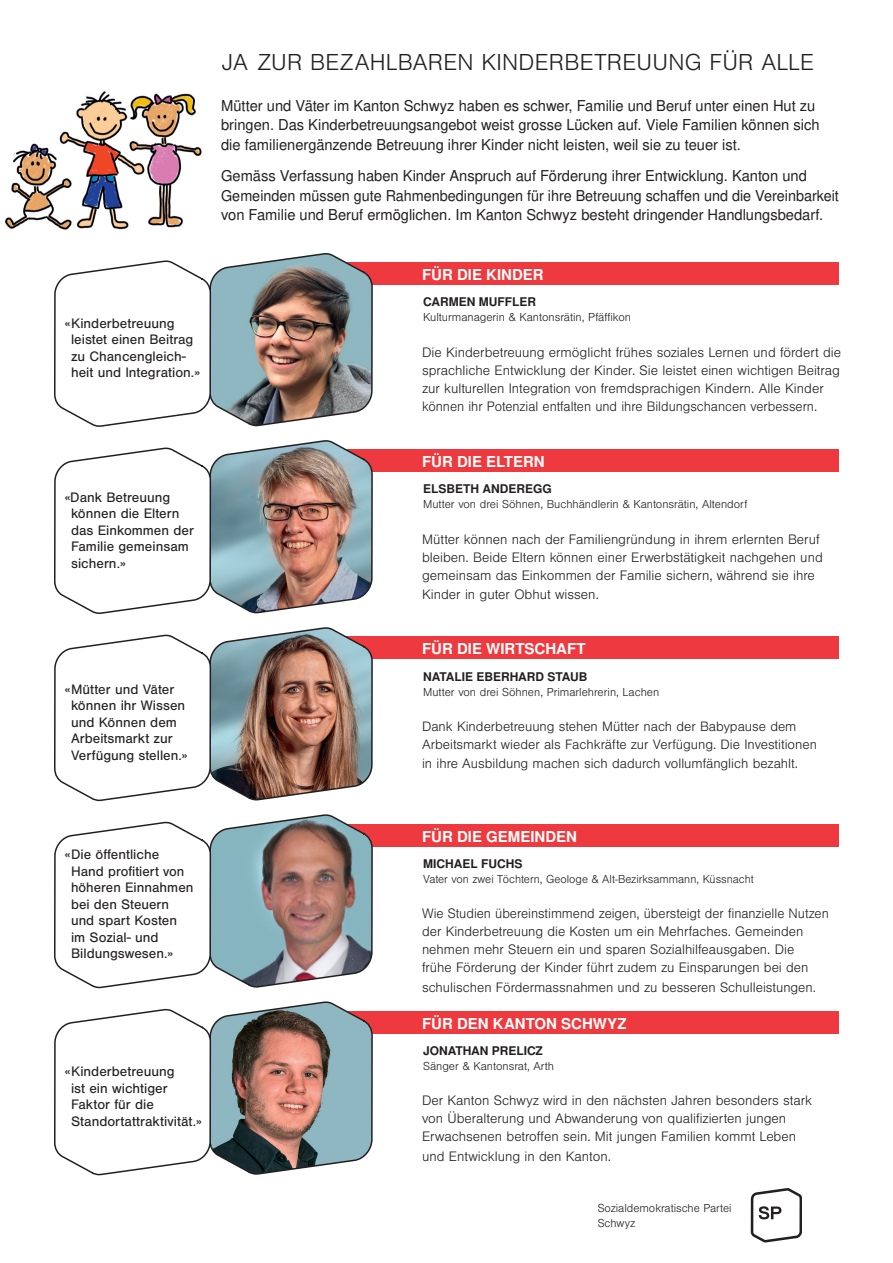
<style>
.page{position:relative;width:893px;height:1263px;background:#fff}
.page>*{position:absolute;margin:0;border:0;box-sizing:border-box;transform-origin:0 0}
.t1{font:300 24px "Nimbus San";letter-spacing:.01em;color:#231f20}
.t2{font:15px/19.5px "Nimbus San L";color:#231f20}
.t3{font:700 15px "Nimbus San L";color:#fff}
.t4{font:300 14.25px/18px "Nimbus San";color:#231f20}
.t5{font:14.25px/16.5px "Nimbus San";color:#231f20}
.t6{font:300 14.1px/18px "Nimbus San";color:#231f20}
.t7{font:300 12px/15px "Nimbus San";color:#231f20}
.t8{font:700 12px "Nimbus San L";color:#231f20}
</style>
<div class="page">
<svg style="left:751px;top:1188px;width:51px;height:54px"></svg>
<div style="left:324px;top:262px;width:515px;height:23px;background:#ee3a3e"></div>
<div style="left:324px;top:449px;width:515px;height:23px;background:#ee3a3e"></div>
<div style="left:324px;top:636px;width:515px;height:23px;background:#ee3a3e"></div>
<div style="left:324px;top:824px;width:515px;height:22px;background:#ee3a3e"></div>
<div style="left:324px;top:1011px;width:515px;height:23px;background:#ee3a3e"></div>
<img style="left:212px;top:253px;width:162px;height:922px">
<svg style="left:54px;top:260px;width:158px;height:167px"></svg>
<svg style="left:54px;top:447px;width:158px;height:167px"></svg>
<img style="left:212px;top:628px;width:160px;height:172px">
<svg style="left:54px;top:634px;width:158px;height:168px"></svg>
<svg style="left:54px;top:821px;width:158px;height:168px"></svg>
<svg style="left:54px;top:1008px;width:158px;height:168px"></svg>
<img style="left:20px;top:91px;width:182px;height:139px">
<svg style="left:4px;top:151px;width:16px;height:78px"></svg>
<p class="t5" style="left:71px;top:315px;width:130px;text-indent:-6px">«Kinderbetreuung leistet einen Beitrag zu Chancengleich&shy;heit und Integration.»</p>
<p class="t5" style="left:71px;top:489px;width:124px;text-indent:-6px">«Dank Betreuung können die Eltern das Einkommen der<br>Familie gemeinsam sichern.»</p>
<p class="t5" style="left:71px;top:681px;width:118px;text-indent:-6px">«Mütter und Väter können ihr Wissen und Können dem<br>Arbeitsmarkt zur<br>Verfügung stellen.»</p>
<h1 class="t1" style="left:222px;top:50px;width:593px">JA ZUR BEZAHLBAREN KINDERBETREUUNG FÜR ALLE</h1>
<p class="t2" style="left:221px;top:95px;width:600px">Mütter und Väter im Kanton Schwyz haben es schwer, Familie und Beruf unter einen Hut zu bringen. Das Kinderbetreuungsangebot weist grosse Lücken auf. Viele Familien können sich die familienergänzende Betreuung ihrer Kinder nicht leisten, weil sie zu teuer ist.</p>
<p class="t2" style="left:221px;top:166px;width:619px">Gemäss Verfassung haben Kinder Anspruch auf Förderung ihrer Entwicklung. Kanton und<br>Gemeinden müssen gute Rahmenbedingungen für ihre Betreuung schaffen und die Vereinbarkeit von Familie und Beruf ermöglichen. Im Kanton Schwyz besteht dringender Handlungsbedarf.</p>
<p class="t3" style="left:422px;top:264px;width:123px">FÜR DIE KINDER</p>
<p class="t8" style="left:423px;top:293px;width:115px">CARMEN MUFFLER</p>
<p class="t7" style="left:423px;top:310px;width:209px">Kulturmanagerin &amp; Kantonsrätin, Pfäffikon</p>
<p class="t4" style="left:422px;top:343px;width:421px">Die Kinderbetreuung ermöglicht frühes soziales Lernen und fördert die sprachliche Entwicklung der Kinder. Sie leistet einen wichtigen Beitrag zur kulturellen Integration von fremdsprachigen Kindern. Alle Kinder können ihr Potenzial entfalten und ihre Bildungschancen verbessern.</p>
<p class="t3" style="left:422px;top:451px;width:124px">FÜR DIE ELTERN</p>
<p class="t8" style="left:423px;top:481px;width:130px">ELSBETH ANDEREGG</p>
<p class="t7" style="left:423px;top:497px;width:326px">Mutter von drei Söhnen, Buchhändlerin &amp; Kantonsrätin, Altendorf</p>
<p class="t4" style="left:422px;top:530px;width:402px">Mütter können nach der Familiengründung in ihrem erlernten Beruf bleiben. Beide Eltern können einer Erwerbstätigkeit nachgehen und gemeinsam das Einkommen der Familie sichern, während sie ihre</p>
<p class="t4" style="left:422px;top:586px;width:178px">Kinder in guter Obhut wissen.</p>
<p class="t3" style="left:422px;top:638px;width:165px">FÜR DIE WIRTSCHAFT</p>
<p class="t8" style="left:423px;top:668px;width:166px">NATALIE EBERHARD STAUB</p>
<p class="t7" style="left:423px;top:684px;width:238px">Mutter von drei Söhnen, Primarlehrerin, Lachen</p>
<p class="t6" style="left:422px;top:718px;width:396px">Dank Kinderbetreuung stehen Mütter nach der Babypause dem<br>Arbeitsmarkt wieder als Fachkräfte zur Verfügung. Die Investitionen</p>
<p class="t6" style="left:422px;top:755px;width:378px">in ihre Ausbildung machen sich dadurch vollumfänglich bezahlt.</p>
<p class="t5" style="left:71px;top:847px;width:124px;text-indent:-6px">«Die öffentliche<br>Hand profitiert von höheren Einnahmen bei den Steuern und spart Kosten im Sozial- und<br>Bildungswesen.»</p>
<p class="t5" style="left:71px;top:1063px;width:132px;text-indent:-6px">«Kinderbetreuung<br>ist ein wichtiger<br>Faktor für die<br>Standortattraktivität.»</p>
<p class="t3" style="left:422px;top:825px;width:157px">FÜR DIE GEMEINDEN</p>
<p class="t8" style="left:423px;top:855px;width:101px">MICHAEL FUCHS</p>
<p class="t7" style="left:423px;top:871px;width:332px">Vater von zwei Töchtern, Geologe &amp; Alt-Bezirksammann, Küssnacht</p>
<p class="t4" style="left:422px;top:905px;width:408px">Wie Studien übereinstimmend zeigen, übersteigt der finanzielle Nutzen der Kinderbetreuung die Kosten um ein Mehrfaches. Gemeinden nehmen mehr Steuern ein und sparen Sozialhilfeausgaben. Die<br>frühe Förderung der Kinder führt zudem zu Einsparungen bei den</p>
<p class="t4" style="left:422px;top:978px;width:396px">schulischen Fördermassnahmen und zu besseren Schulleistungen.</p>
<p class="t3" style="left:422px;top:1012px;width:206px">FÜR DEN KANTON SCHWYZ</p>
<p class="t8" style="left:423px;top:1042px;width:121px">JONATHAN PRELICZ</p>
<p class="t7" style="left:423px;top:1059px;width:133px">Sänger &amp; Kantonsrat, Arth</p>
<p class="t4" style="left:422px;top:1092px;width:392px">Der Kanton Schwyz wird in den nächsten Jahren besonders stark von Überalterung und Abwanderung von qualifizierten jungen<br>Erwachsenen betroffen sein. Mit jungen Familien kommt Leben</p>
<p class="t4" style="left:422px;top:1147px;width:191px">und Entwicklung in den Kanton.</p>
<p class="t7" style="left:598px;top:1201px;width:136px">Sozialdemokratische Partei<br>Schwyz</p>
</div>
